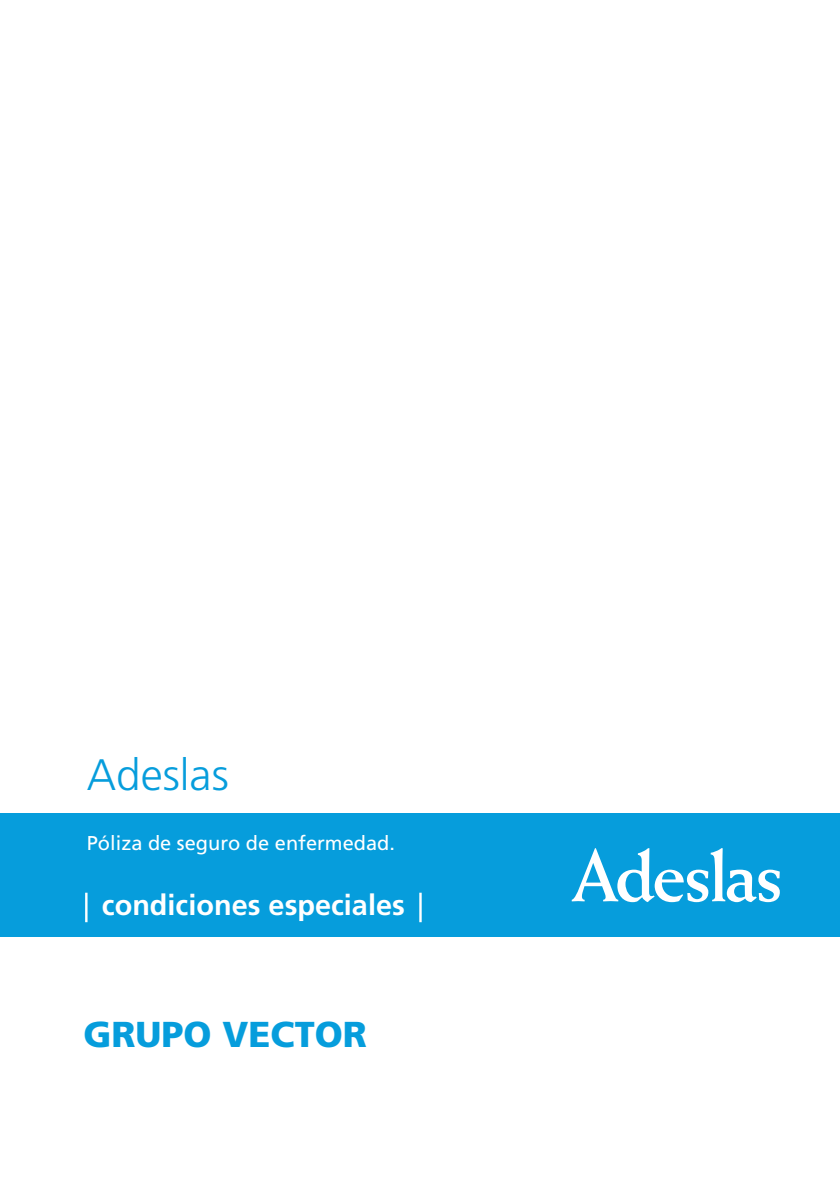
<style>
.page{position:relative;width:840px;height:1191px;background:#fff}
.page>*{position:absolute;margin:0;border:0;box-sizing:border-box;transform-origin:0 0}
.t1{font:300 44px "Frutiger";color:#069ddc}
.t2{font:900 36px "Frutiger";color:#069ddc}
.t3{font:700 28.8px "Frutiger";color:#fff}
.t4{font:20px "Frutiger";color:#fff}
</style>
<div class="page">
<div style="left:0;top:813px;width:839px;height:124px;background:#069ddc"></div>
<hr style="left:85px;top:892px;width:2px;height:30px;background:#fff">
<hr style="left:419px;top:892px;width:2px;height:30px;background:#fff">
<svg style="left:571px;top:848px;width:208px;height:54px"></svg>
<h1 class="t1" style="left:87px;top:749px;width:143px">Adeslas</h1>
<p class="t4" style="left:87px;top:831px;width:309px">Póliza de seguro de enfermedad.</p>
<h3 class="t3" style="left:102px;top:888px;width:304px">condiciones especiales</h3>
<h2 class="t2" style="left:83px;top:1012px;width:285px">GRUPO VECTOR</h2>
</div>
